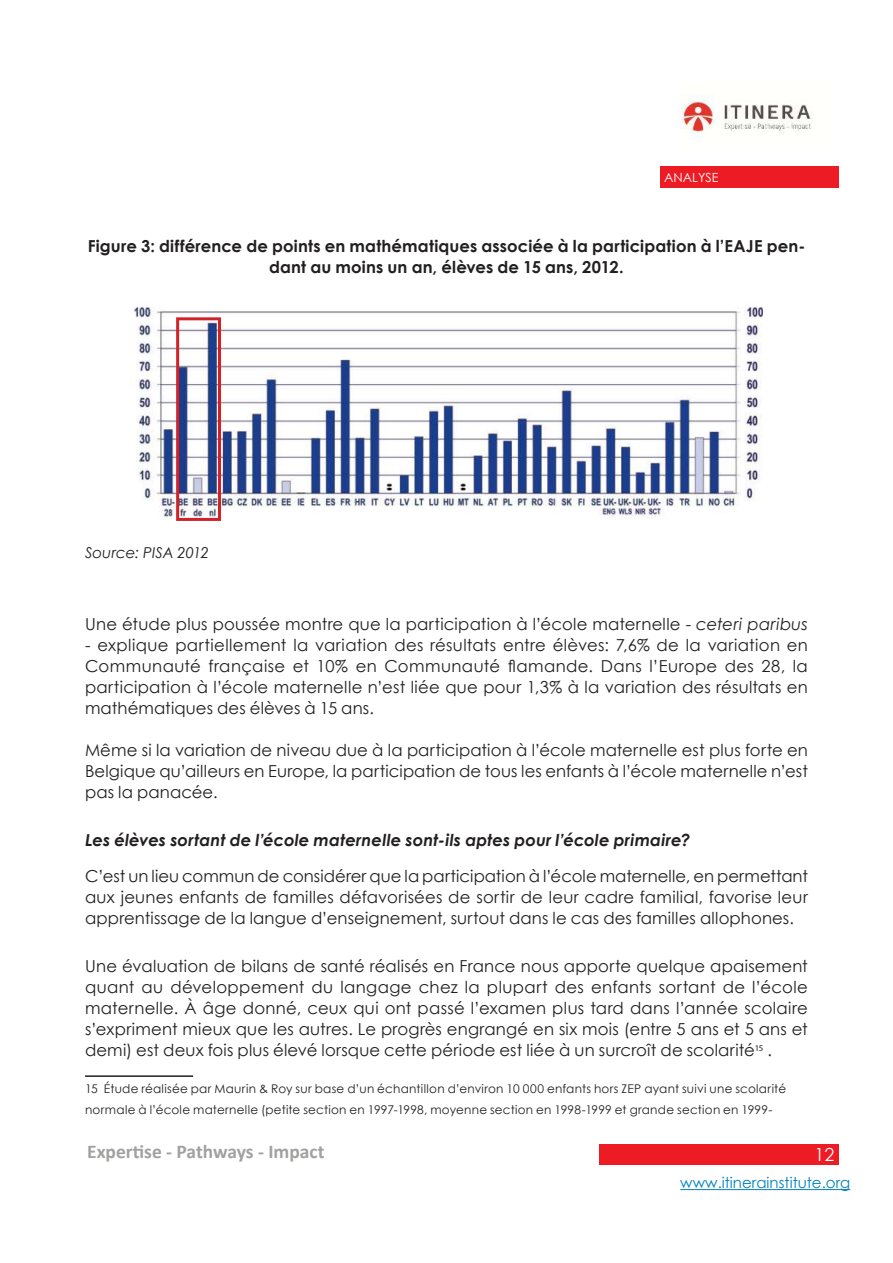
<style>
.page{position:relative;width:893px;height:1263px;background:#fff}
.page>*{position:absolute;margin:0;border:0;box-sizing:border-box;transform-origin:0 0}
.t1{font:700 19.5px "Calibri";color:#a2a19f}
.t2{font:18px "Century Gothic";color:#fff}
.t3{font:16.5px/21px "Century Gothic";letter-spacing:.01em;color:#221f1f;text-align:justify}
.t4{font:700 16.5px/21px "Century Gothic";letter-spacing:.01em;color:#221f1f;text-align:center}
.t5{font:italic 700 16.5px "Century Gothic";letter-spacing:.01em;color:#221f1f}
.t6{font:15px "Century Gothic";color:#0082bf}
.t7{font:italic 15px "Century Gothic";letter-spacing:-.005em;color:#221f1f}
.t8{font:12.6px "Century Gothic";color:#fff}
.t9{font:12px/21px "Century Gothic";letter-spacing:.02em;color:#221f1f}
.s1{font-style:italic}
</style>
<div class="page">
<div style="left:599px;top:1144px;width:240px;height:21px;background:#ed1c24"></div>
<hr style="left:680px;top:1189px;width:170px;height:1px;background:#0082bf">
<div style="left:660px;top:166px;width:179px;height:22px;background:#ed1c24"></div>
<img style="left:680px;top:94px;width:133px;height:47px">
<img style="left:133px;top:306px;width:630px;height:213px">
<hr style="left:85px;top:1075px;width:108px;height:2px;background:#221f1f">
<div style="left:176px;top:317px;width:45px;height:204px;border:3px solid #d12229"></div>
<p class="t8" style="left:664px;top:170px;width:56px">ANALYSE</p>
<p class="t4" style="left:88px;top:236px;width:719px">Figure 3: différence de points en mathématiques associée à la participation à l’EAJE pen&shy;dant au moins un an, élèves de 15 ans, 2012.</p>
<p class="t7" style="left:85px;top:542px;width:125px">Source: PISA 2012</p>
<p class="t3" style="left:85px;top:615px;width:724px">Une étude plus poussée montre que la participation à l’école maternelle - <span class="s1">ceteri paribus</span></p>
<p class="t3" style="left:85px;top:636px;width:724px">- explique partiellement la variation des résultats entre élèves: 7,6% de la variation en Communauté française et 10% en Communauté flamande. Dans l’Europe des 28, la participation à l’école maternelle n’est liée que pour 1,3% à la variation des résultats en mathématiques des élèves à 15 ans.</p>
<p class="t3" style="left:85px;top:739px;width:724px">Même si la variation de niveau due à la participation à l’école maternelle est plus forte en Belgique qu’ailleurs en Europe, la participation de tous les enfants à l’école maternelle n’est pas la panacée.</p>
<p class="t5" style="left:85px;top:833px;width:607px">Les élèves sortant de l’école maternelle sont-ils aptes pour l’école primaire?</p>
<p class="t3" style="left:85px;top:867px;width:724px">C’est un lieu commun de considérer que la participation à l’école maternelle, en permettant aux jeunes enfants de familles défavorisées de sortir de leur cadre familial, favorise leur apprentissage de la langue d’enseignement, surtout dans le cas des familles allophones.</p>
<p class="t3" style="left:85px;top:957px;width:724px">Une évaluation de bilans de santé réalisés en France nous apporte quelque apaisement quant au développement du langage chez la plupart des enfants sortant de l’école maternelle. À âge donné, ceux qui ont passé l’examen plus tard dans l’année scolaire s’expriment mieux que les autres. Le progrès engrangé en six mois (entre 5 ans et 5 ans et demi) est deux fois plus élevé lorsque cette période est liée à un surcroît de scolarité<sup>15</sup> .</p>
<p class="t9" style="left:85px;top:1079px;width:703px">15 Étude réalisée par Maurin &amp; Roy sur base d’un échantillon d’environ 10 000 enfants hors ZEP ayant suivi une scolarité normale à l’école maternelle (petite section en 1997-1998, moyenne section en 1998-1999 et grande section en 1999-</p>
<p class="t1" style="left:87px;top:1139px;width:239px">Expertise - Pathways - Impact</p>
<p class="t2" style="left:814px;top:1147px;width:21px">12</p>
<p class="t6" style="left:680px;top:1176px;width:171px">www.itinerainstitute.org</p>
</div>
